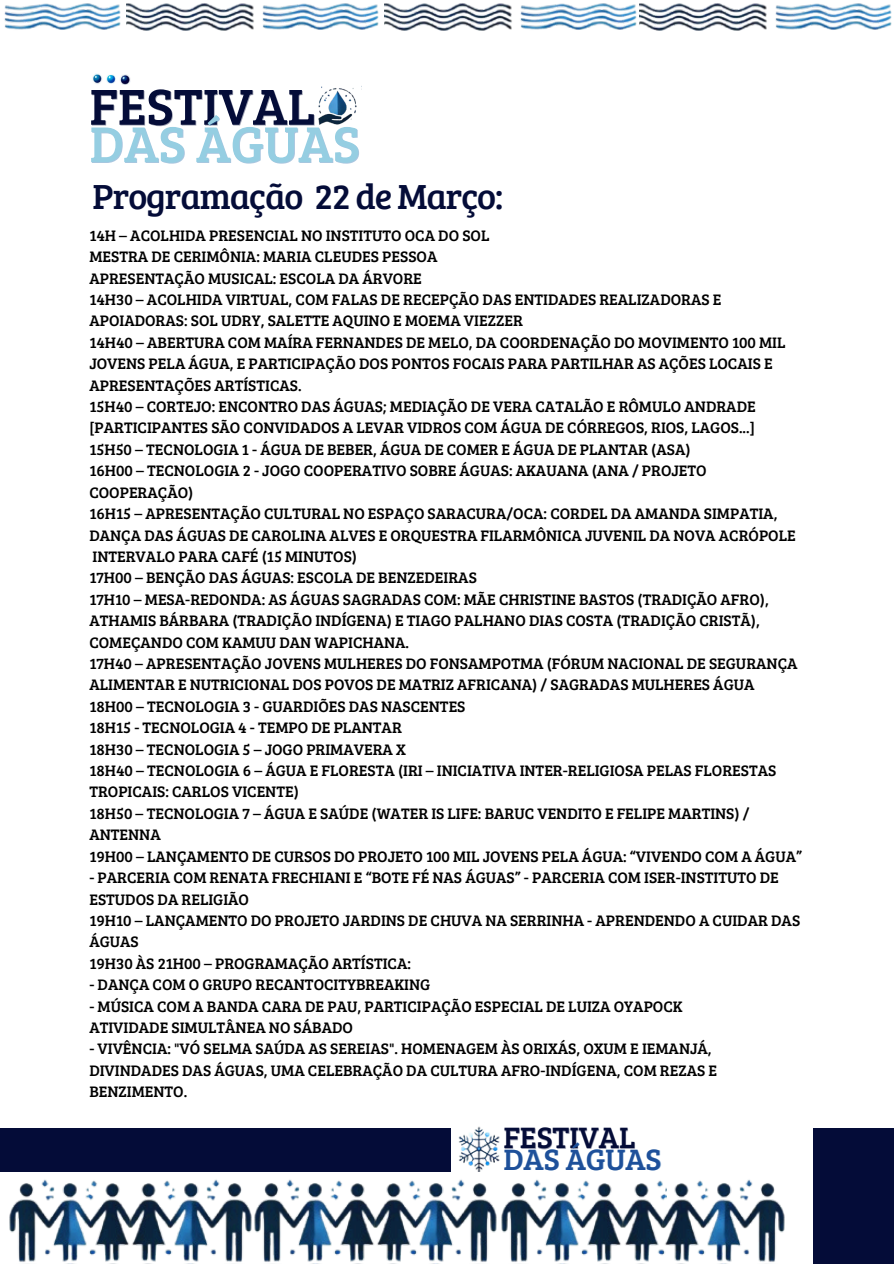
<style>
.page{position:relative;width:894px;height:1264px;background:#fff}
.page>*{position:absolute;margin:0;border:0;box-sizing:border-box;transform-origin:0 0}
.t1{font:52.2px "Bree Serif";color:#040c38}
.t2{font:52.05px "Bree Serif";color:#95cee2}
.t3{font:36px "Bree Serif";letter-spacing:-.03em;color:#040c38}
.t4{font:30.45px "Bree Serif";color:#040c38}
.t5{font:30.45px "Bree Serif";color:#1e509a}
.t6{font:15.75px/21.5px "Bree Serif";color:#000}
</style>
<div class="page">
<svg style="left:92px;top:74px;width:39px;height:11px"></svg>
<img style="left:318px;top:86px;width:39px;height:39px">
<div style="left:812px;top:1127px;width:81px;height:136px;background:#040c38"></div>
<img style="left:0;top:1171px;width:117px;height:91px">
<img style="left:117px;top:1171px;width:128px;height:91px">
<img style="left:245px;top:1171px;width:116px;height:91px">
<img style="left:361px;top:1171px;width:131px;height:91px">
<img style="left:492px;top:1179px;width:117px;height:83px">
<img style="left:609px;top:1183px;width:40px;height:79px">
<img style="left:649px;top:1179px;width:136px;height:83px">
<div style="left:0;top:1127px;width:450px;height:44px;background:#040c38"></div>
<img style="left:458px;top:1126px;width:42px;height:45px">
<img style="left:776px;top:3px;width:116px;height:27px">
<img style="left:641px;top:3px;width:135px;height:28px">
<img style="left:522px;top:3px;width:119px;height:27px">
<img style="left:264px;top:3px;width:258px;height:28px">
<img style="left:6px;top:3px;width:258px;height:28px">
<img style="left:4px;top:5px;width:2px;height:23px">
<p class="t1" style="left:89px;top:68px;width:227px">FESTIVAL</p>
<p class="t2" style="left:89px;top:106px;width:272px">DAS ÁGUAS</p>
<p class="t3" style="left:93px;top:170px;width:412px">Programação 22 de Março:</p>
<p class="t6" style="left:89px;top:224px;width:401px">14H – ACOLHIDA PRESENCIAL NO INSTITUTO OCA DO SOL</p>
<p class="t6" style="left:89px;top:245px;width:349px">MESTRA DE CERIMÔNIA: MARIA CLEUDES PESSOA</p>
<p class="t6" style="left:89px;top:266px;width:334px">APRESENTAÇÃO MUSICAL: ESCOLA DA ÁRVORE</p>
<p class="t6" style="left:89px;top:288px;width:633px">14H30 – ACOLHIDA VIRTUAL, COM FALAS DE RECEPÇÃO DAS ENTIDADES REALIZADORAS E<br>APOIADORAS: SOL UDRY, SALETTE AQUINO E MOEMA VIEZZER</p>
<p class="t6" style="left:89px;top:331px;width:697px">14H40 – ABERTURA COM MAÍRA FERNANDES DE MELO, DA COORDENAÇÃO DO MOVIMENTO 100 MIL<br>JOVENS PELA ÁGUA, E PARTICIPAÇÃO DOS PONTOS FOCAIS PARA PARTILHAR AS AÇÕES LOCAIS E<br>APRESENTAÇÕES ARTÍSTICAS.</p>
<p class="t6" style="left:89px;top:395px;width:667px">15H40 – CORTEJO: ENCONTRO DAS ÁGUAS; MEDIAÇÃO DE VERA CATALÃO E RÔMULO ANDRADE [PARTICIPANTES SÃO CONVIDADOS A LEVAR VIDROS COM ÁGUA DE CÓRREGOS, RIOS, LAGOS...]</p>
<p class="t6" style="left:89px;top:438px;width:602px">15H50 – TECNOLOGIA 1 - ÁGUA DE BEBER, ÁGUA DE COMER E ÁGUA DE PLANTAR (ASA)</p>
<h1 class="t6" style="left:89px;top:459px;width:618px">16H00 – TECNOLOGIA 2 - JOGO COOPERATIVO SOBRE ÁGUAS: AKAUANA (ANA / PROJETO<br>COOPERAÇÃO)</h1>
<p class="t6" style="left:89px;top:502px;width:707px">16H15 – APRESENTAÇÃO CULTURAL NO ESPAÇO SARACURA/OCA: CORDEL DA AMANDA SIMPATIA,<br>DANÇA DAS ÁGUAS DE CAROLINA ALVES E ORQUESTRA FILARMÔNICA JUVENIL DA NOVA ACRÓPOLE</p>
<p class="t6" style="left:92px;top:545px;width:266px">INTERVALO PARA CAFÉ (15 MINUTOS)</p>
<p class="t6" style="left:89px;top:566px;width:389px">17H00 – BENÇÃO DAS ÁGUAS: ESCOLA DE BENZEDEIRAS</p>
<p class="t6" style="left:89px;top:587px;width:680px">17H10 – MESA-REDONDA: AS ÁGUAS SAGRADAS COM: MÃE CHRISTINE BASTOS (TRADIÇÃO AFRO),<br>ATHAMIS BÁRBARA (TRADIÇÃO INDÍGENA) E TIAGO PALHANO DIAS COSTA (TRADIÇÃO CRISTÃ),<br>COMEÇANDO COM KAMUU DAN WAPICHANA.</p>
<h1 class="t6" style="left:89px;top:652px;width:709px">17H40 – APRESENTAÇÃO JOVENS MULHERES DO FONSAMPOTMA (FÓRUM NACIONAL DE SEGURANÇA<br>ALIMENTAR E NUTRICIONAL DOS POVOS DE MATRIZ AFRICANA) / SAGRADAS MULHERES ÁGUA</h1>
<h2 class="t6" style="left:89px;top:694px;width:377px">18H00 – TECNOLOGIA 3 - GUARDIÕES DAS NASCENTES</h2>
<p class="t6" style="left:89px;top:716px;width:314px">18H15 - TECNOLOGIA 4 - TEMPO DE PLANTAR</p>
<p class="t6" style="left:89px;top:737px;width:318px">18H30 – TECNOLOGIA 5 – JOGO PRIMAVERA X</p>
<p class="t6" style="left:89px;top:759px;width:688px">18H40 – TECNOLOGIA 6 – ÁGUA E FLORESTA (IRI – INICIATIVA INTER-RELIGIOSA PELAS FLORESTAS<br>TROPICAIS: CARLOS VICENTE)</p>
<p class="t6" style="left:89px;top:802px;width:661px">18H50 – TECNOLOGIA 7 – ÁGUA E SAÚDE (WATER IS LIFE: BARUC VENDITO E FELIPE MARTINS) /<br>ANTENNA</p>
<p class="t6" style="left:89px;top:844px;width:714px">19H00 – LANÇAMENTO DE CURSOS DO PROJETO 100 MIL JOVENS PELA ÁGUA: “VIVENDO COM A ÁGUA”</p>
<p class="t6" style="left:89px;top:866px;width:690px">- PARCERIA COM RENATA FRECHIANI E “BOTE FÉ NAS ÁGUAS” - PARCERIA COM ISER-INSTITUTO DE<br>ESTUDOS DA RELIGIÃO</p>
<p class="t6" style="left:89px;top:909px;width:712px">19H10 – LANÇAMENTO DO PROJETO JARDINS DE CHUVA NA SERRINHA - APRENDENDO A CUIDAR DAS<br>ÁGUAS</p>
<p class="t6" style="left:89px;top:951px;width:323px">19H30 ÀS 21H00 – PROGRAMAÇÃO ARTÍSTICA:</p>
<p class="t6" style="left:89px;top:973px;width:342px">- DANÇA COM O GRUPO RECANTOCITYBREAKING</p>
<p class="t6" style="left:89px;top:994px;width:594px">- MÚSICA COM A BANDA CARA DE PAU, PARTICIPAÇÃO ESPECIAL DE LUIZA OYAPOCK</p>
<p class="t6" style="left:89px;top:1016px;width:265px">ATIVIDADE SIMULTÂNEA NO SÁBADO</p>
<p class="t6" style="left:89px;top:1037px;width:629px">- VIVÊNCIA: "VÓ SELMA SAÚDA AS SEREIAS". HOMENAGEM ÀS ORIXÁS, OXUM E IEMANJÁ,<br>DIVINDADES DAS ÁGUAS, UMA CELEBRAÇÃO DA CULTURA AFRO-INDÍGENA, COM REZAS E<br>BENZIMENTO.</p>
<p class="t4" style="left:503px;top:1115px;width:133px">FESTIVAL</p>
<p class="t5" style="left:503px;top:1137px;width:159px">DAS ÁGUAS</p>
</div>
